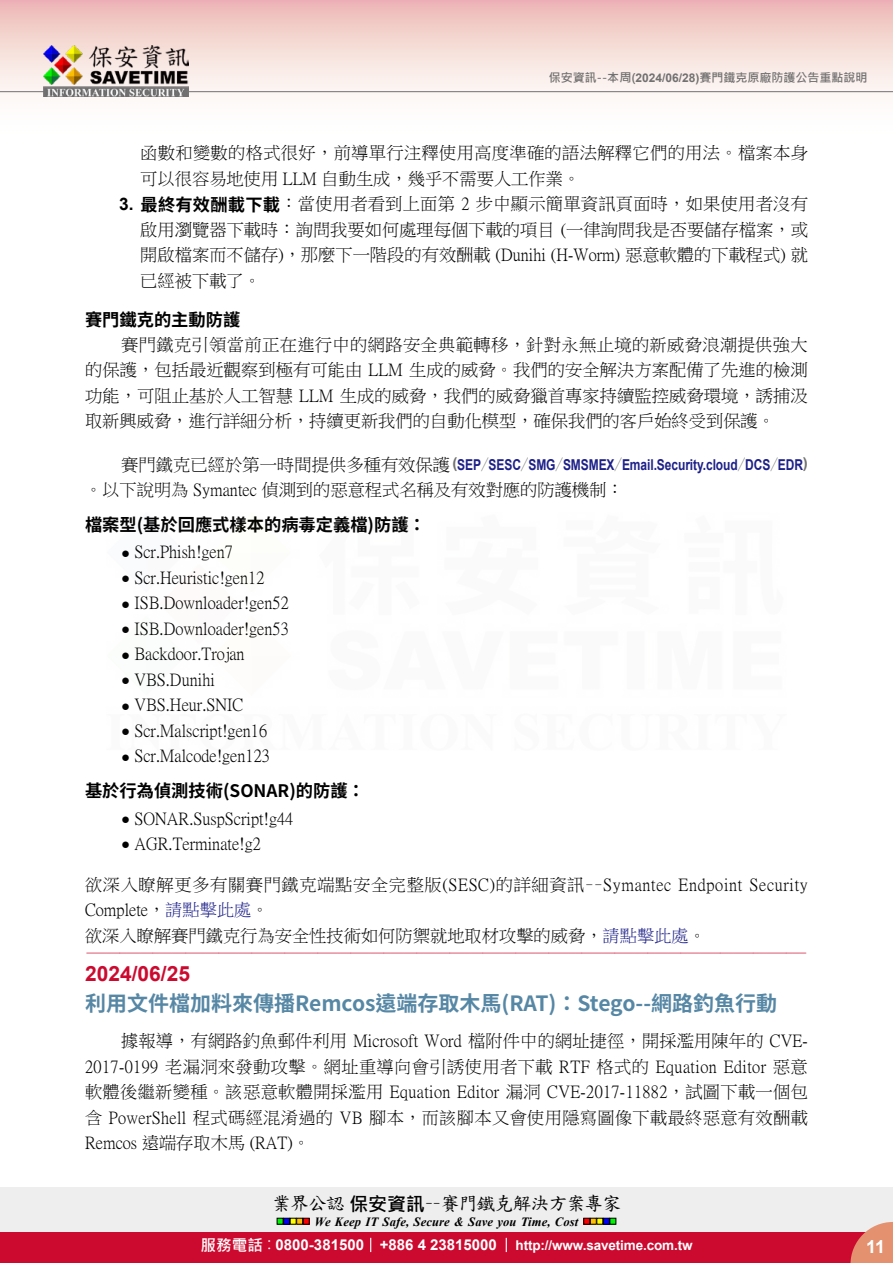
<style>
.page{position:relative;width:893px;height:1263px;background:#fff}
.page>*{position:absolute;margin:0;border:0;box-sizing:border-box;transform-origin:0 0}
.t1{font:700 21px "Source Han Sans TW";color:#5687a5}
.t2{font:700 21px "Arial";color:#cc0a2f}
.t3{font:18.9px "DF Kai Shu SB Estd BF";letter-spacing:-.05em;color:#000}
.t4{font:700 18px "Arial";color:#fff}
.t5{font:17.25px/25.5px "P Ming Li U";color:#000;text-align:justify}
.t6{font:17.25px/25.7px "P Ming Li U";letter-spacing:.035em;color:#000}
.t7{font:17.25px/25.5px "P Ming Li U";letter-spacing:.02em;color:#000}
.t8{font:700 17.25px "Source Han Sans TW";color:#000}
.t9{font:16.5px "DF Kai Shu SB Estd BF";color:#cc0a2f}
.t10{font:700 15px "Arial";letter-spacing:-.005em;color:#1d2088;scale:.8 1}
.t11{font:700 13.5px "Arial";letter-spacing:-.01em;color:#fff}
.t12{font:italic 700 12.6px "Times New Roman";letter-spacing:.005em;color:#000}
.t13{font:700 12px "Microsoft Jheng Hei";color:#727171}
.s1{font-family:"Arial"}
.s2{font-family:"Arial";font-weight:700}
.s3{font-family:"Source Han Sans TW";font-weight:700}
.s4{font-family:"P Ming Li U";font-weight:400;font-size:17.25px;color:#000}
.s5{color:#727171}
.s6{font-family:"Source Han Sans TW";font-weight:800;color:#727171}
.s7{font-family:"Arial";font-size:15px}
.s8{color:#1d2088}
.s9{font-family:"Microsoft Jheng Hei";font-weight:700}
.s10{font-family:"Microsoft Jheng Hei";font-size:15.6px}
.s11{font-family:"Microsoft Jheng Hei";font-weight:400;font-size:15.6px}
.s12{font-size:15px}
</style>
<div class="page">
<div style="left:0;top:1187px;width:893px;height:49px;background:#eee"></div>
<svg style="left:277px;top:1218px;width:32px;height:6px"></svg>
<svg style="left:584px;top:1218px;width:32px;height:6px"></svg>
<div style="left:0;top:1232px;width:893px;height:31px;background:#cc0a2f"></div>
<svg style="left:850px;top:1222px;width:43px;height:41px"></svg>
<svg style="left:370px;top:1238px;width:1px;height:14px"></svg>
<svg style="left:506px;top:1238px;width:1px;height:14px"></svg>
<div style="left:0;top:0;width:893px;height:141px;background:linear-gradient(to bottom,#efc0bb,#fff)"></div>
<hr style="left:0;top:91px;width:893px;height:1px;background:#727171">
<img style="left:44px;top:46px;width:145px;height:51px">
<p class="t13" style="left:549px;top:70px;width:320px">保安資訊--本周(<span class="s1">2024/06/28)</span>賽門鐵克原廠防護公告重點說明</p>
<p class="t7" style="left:140px;top:140px;width:669px">函數和變數的格式很好，前導單行注釋使用高度準確的語法解釋它們的用法。檔案本身可以很容易地使用 LLM 自動生成，幾乎不需要人工作業。</p>
<p class="t5" style="left:140px;top:191px;width:669px;text-indent:-21px"><span class="s2">3.</span> <span class="s3">最終有效酬載下載</span>：當使用者看到上面第 2 步中顯示簡單資訊頁面時，如果使用者沒有啟用瀏覽器下載時：詢問我要如何處理每個下載的項目 (一律詢問我是否要儲存檔案，或開啟檔案而不儲存)，那麼下一階段的有效酬載 (Dunihi (H-Worm) 惡意軟體的下載程式) 就已經被下載了。</p>
<p class="t8" style="left:85px;top:309px;width:157px">賽門鐵克的主動防護</p>
<p class="t5" style="left:85px;top:332px;width:724px;text-indent:36px">賽門鐵克引領當前正在進行中的網路安全典範轉移，針對永無止境的新威脅浪潮提供強大的保護，包括最近觀察到極有可能由 LLM 生成的威脅。我們的安全解決方案配備了先進的檢測功能，可阻止基於人工智慧 LLM 生成的威脅，我們的威脅獵首專家持續監控威脅環境，誘捕汲取新興威脅，進行詳細分析，持續更新我們的自動化模型，確保我們的客戶始終受到保護。</p>
<p class="t10" style="left:121px;top:454px;width:860px"><span class="s4">賽門鐵克已經於第一時間提供多種有效保護</span><span class="s5">(</span>SEP<span class="s6">／</span>SESC<span class="s6">／</span>SMG<span class="s6">／</span>SMSMEX<span class="s6">／</span>Email.Security.cloud<span class="s6">／</span>DCS<span class="s6">／</span>EDR<span class="s5">)</span></p>
<p class="t5" style="left:85px;top:477px;width:540px">。以下說明為 Symantec 偵測到的惡意程式名稱及有效對應的防護機制：</p>
<p class="t8" style="left:85px;top:514px;width:342px">檔案型(基於回應式樣本的病毒定義檔)防護：</p>
<p class="t5" style="left:121px;top:539px;width:113px"><span class="s7">●</span> Scr.Phish!gen7</p>
<p class="t5" style="left:121px;top:565px;width:145px"><span class="s7">●</span> Scr.Heuristic!gen12</p>
<p class="t5" style="left:121px;top:590px;width:169px"><span class="s7">●</span> ISB.Downloader!gen52</p>
<p class="t5" style="left:121px;top:616px;width:169px"><span class="s7">●</span> ISB.Downloader!gen53</p>
<p class="t5" style="left:121px;top:641px;width:125px"><span class="s7">●</span> Backdoor.Trojan</p>
<p class="t5" style="left:121px;top:667px;width:95px"><span class="s7">●</span> VBS.Dunihi</p>
<p class="t5" style="left:121px;top:692px;width:124px"><span class="s7">●</span> VBS.Heur.SNIC</p>
<p class="t5" style="left:121px;top:718px;width:148px"><span class="s7">●</span> Scr.Malscript!gen16</p>
<p class="t5" style="left:121px;top:743px;width:150px"><span class="s7">●</span> Scr.Malcode!gen123</p>
<p class="t8" style="left:85px;top:781px;width:281px">基於行為偵測技術(SONAR)的防護：</p>
<p class="t5" style="left:121px;top:806px;width:174px"><span class="s7">●</span> SONAR.SuspScript!g44</p>
<p class="t5" style="left:121px;top:831px;width:141px"><span class="s7">●</span> AGR.Terminate!g2</p>
<p class="t6" style="left:85px;top:872px;width:724px">欲深入瞭解更多有關賽門鐵克端點安全完整版(SESC)的詳細資訊－－Symantec Endpoint Security<br>Complete，<span class="s8">請點擊此處</span>。<br>欲深入瞭解賽門鐵克行為安全性技術如何防禦就地取材攻擊的威脅，<span class="s8">請點擊此處</span>。</p>
<p class="t9" style="left:86px;top:945px;width:723px">-------------------------------------------------------------------------------------------------------------</p>
<p class="t2" style="left:85px;top:959px;width:107px">2024/06/25</p>
<p class="t1" style="left:85px;top:992px;width:694px">利用文件檔加料來傳播Remcos遠端存取木馬(RAT)：Stego--網路釣魚行動</p>
<p class="t5" style="left:85px;top:1028px;width:724px;text-indent:36px">據報導，有網路釣魚郵件利用 Microsoft Word 檔附件中的網址捷徑，開採濫用陳年的 CVE-2017-0199 老漏洞來發動攻擊。網址重導向會引誘使用者下載 RTF 格式的 Equation Editor 惡意軟體後繼新變種。該惡意軟體開採濫用 Equation Editor 漏洞 CVE-2017-11882，試圖下載一個包含 PowerShell 程式碼經混淆過的 VB 腳本，而該腳本又會使用隱寫圖像下載最終惡意有效酬載Remcos 遠端存取木馬 (RAT)。</p>
<p class="t3" style="left:272px;top:1194px;width:351px">業界公認<span class="s9">保安資訊</span>－－賽門鐵克解決方案專家</p>
<p class="t12" style="left:315px;top:1212px;width:265px">We Keep IT Safe, Secure &amp; Save you Time, Cost</p>
<p class="t11" style="left:200px;top:1235px;width:494px"><span class="s10">服務電話</span><span class="s11">：</span><span class="s12">0800-381500 +886 4 23815000</span> http://www.savetime.com.tw</p>
<p class="t4" style="left:866px;top:1234px;width:21px">11</p>
</div>
